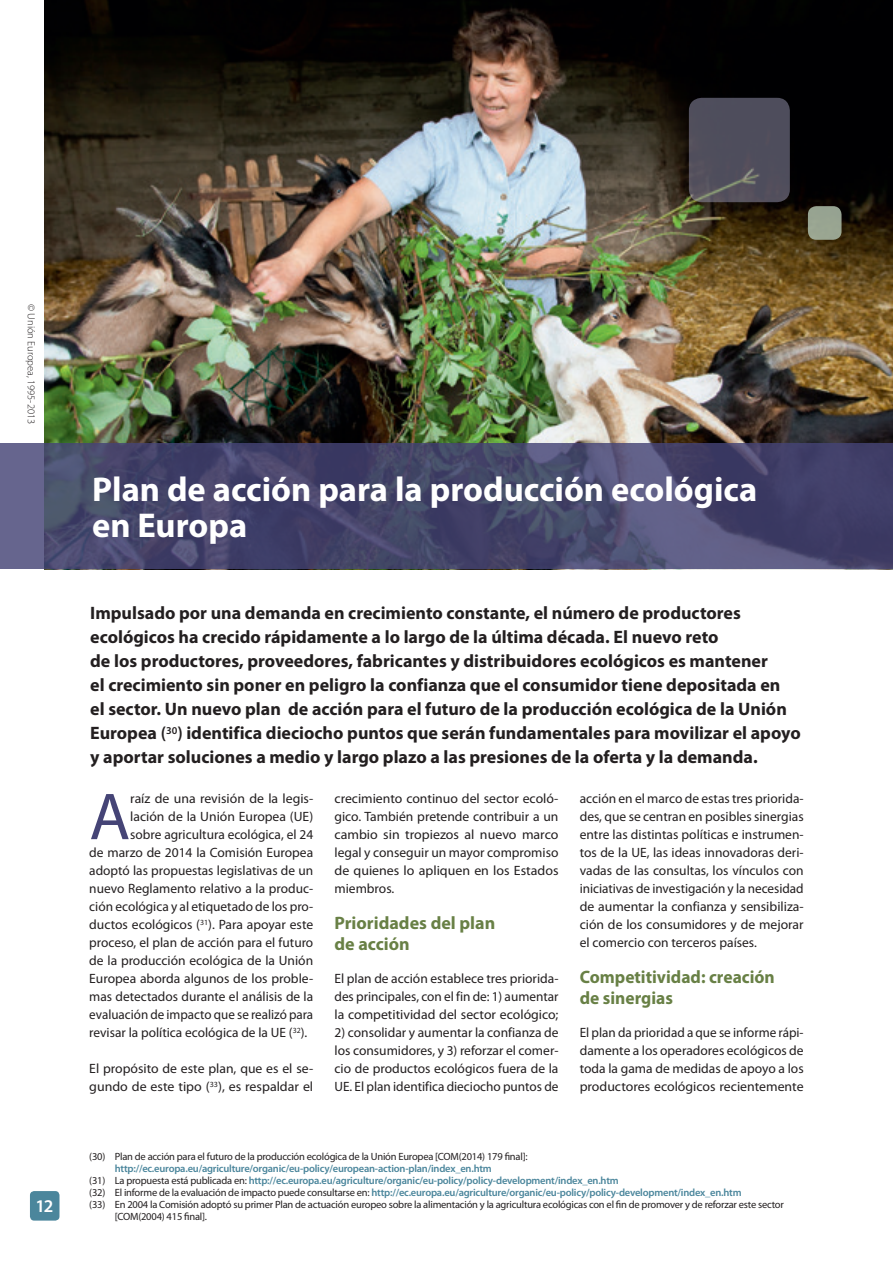
<style>
.page{position:relative;width:893px;height:1263px;background:#fff}
.page>*{position:absolute;margin:0;border:0;box-sizing:border-box;transform-origin:0 0}
._03_Body{font:66.9px "Myriad Pro";color:#454476}
._00_Header{font:700 34.5px/36px "Myriad Pro";color:#fff}
._000_Header_read_par{font:700 18px/24px "Myriad Pro";color:#231f20}
._01_Title_paragraphe{font:700 18px/21px "Myriad Pro";color:#688045}
.t1{font:600 18px "Myriad Pro";color:#fff}
._03_Body_other_lanug{font:13.5px/18px "Myriad Pro";color:#231f20;text-align:justify}
._03_Body-2{font:13.5px "Myriad Pro";color:#231f20}
.Footnote{font:10.5px/12px "Myriad Pro";letter-spacing:-.02em;color:#231f20}
.Footnote-2{font:600 10.5px "Myriad Pro";letter-spacing:-.02em;color:#4b869c}
.COPYRIGHTS{font:300 10.5px "Myriad Pro";color:#231f20}
.s1{font-weight:600}
.s2{font-weight:600;color:#4b869c}
.s3{font-weight:400;color:#231f20}
</style>
<div class="page">
<div style="left:30px;top:1191px;width:29px;height:29px;background:#4b869c;border-radius:4px"></div>
<img style="left:44px;top:0;width:849px;height:443px">
<svg style="left:0;top:443px;width:893px;height:126px;background:#48486d"></svg>
<div style="left:808px;top:206px;width:33px;height:34px;background:#98a491;border-radius:9px"></div>
<div style="left:689px;top:98px;width:101px;height:104px;background:#4e4d5c;border-radius:13px"></div>
<p class="COPYRIGHTS" style="left:37px;top:304px;width:122px;rotate:90deg">© Unión Europea, 1995-2013</p>
<h3 class="t1" style="left:36px;top:1196px;width:19px">12</h3>
<p class="_00_Header" style="left:92px;top:472px;width:667px">Plan de acción para la producción ecológica en Europa</p>
<p class="_000_Header_read_par" style="left:90px;top:601px;width:712px">Impulsado por una demanda en crecimiento constante, el número de productores ecológicos ha crecido rápidamente a lo largo de la última década. El nuevo reto<br>de los productores, proveedores, fabricantes y distribuidores ecológicos es mantener<br>el crecimiento sin poner en peligro la confianza que el consumidor tiene depositada en<br>el sector. Un nuevo plan de acción para el futuro de la producción ecológica de la Unión Europea <span class="s1">(</span><sup>30</sup><span class="s1">)</span> identifica dieciocho puntos que serán fundamentales para movilizar el apoyo y aportar soluciones a medio y largo plazo a las presiones de la oferta y la demanda.</p>
<p class="_03_Body" style="left:89px;top:780px;width:42px">A</p>
<p class="_03_Body-2" style="left:130px;top:791px;width:184px">raíz de una revisión de la legis-</p>
<p class="_03_Body-2" style="left:130px;top:809px;width:184px">lación de la Unión Europea (UE)</p>
<p class="_03_Body-2" style="left:130px;top:827px;width:185px">sobre agricultura ecológica, el 24</p>
<p class="_03_Body-2" style="left:89px;top:845px;width:225px">de marzo de 2014 la Comisión Europea</p>
<p class="_03_Body-2" style="left:89px;top:863px;width:225px">adoptó las propuestas legislativas de un</p>
<p class="_03_Body-2" style="left:89px;top:881px;width:225px">nuevo Reglamento relativo a la produc-</p>
<p class="_03_Body-2" style="left:89px;top:899px;width:225px">ción ecológica y al etiquetado de los pro-</p>
<p class="_03_Body-2" style="left:89px;top:917px;width:225px">ductos ecológicos (<sup>31</sup>). Para apoyar este</p>
<p class="_03_Body-2" style="left:89px;top:935px;width:225px">proceso, el plan de acción para el futuro</p>
<p class="_03_Body-2" style="left:89px;top:953px;width:225px">de la producción ecológica de la Unión</p>
<p class="_03_Body-2" style="left:89px;top:971px;width:225px">Europea aborda algunos de los proble-</p>
<p class="_03_Body-2" style="left:89px;top:989px;width:225px">mas detectados durante el análisis de la</p>
<p class="_03_Body-2" style="left:89px;top:1007px;width:225px">evaluación de impacto que se realizó para</p>
<p class="_03_Body-2" style="left:89px;top:1025px;width:220px">revisar la política ecológica de la UE (<sup>32</sup>).</p>
<p class="_03_Body_other_lanug" style="left:89px;top:1060px;width:225px">El propósito de este plan, que es el se&shy;gundo de este tipo (<sup>33</sup>), es respaldar el</p>
<p class="_03_Body_other_lanug" style="left:334px;top:790px;width:225px">crecimiento continuo del sector ecoló&shy;gico. También pretende contribuir a un cambio sin tropiezos al nuevo marco legal y conseguir un mayor compromiso de quienes lo apliquen en los Estados miembros.</p>
<p class="_01_Title_paragraphe" style="left:334px;top:913px;width:162px">Prioridades del plan de acción</p>
<p class="_03_Body_other_lanug" style="left:334px;top:970px;width:225px">El plan de acción establece tres priorida&shy;des principales, con el fin de: 1) aumentar la competitividad del sector ecológico;</p>
<p class="_03_Body_other_lanug" style="left:334px;top:1024px;width:225px">2) consolidar y aumentar la confianza de los consumidores, y 3) reforzar el comer&shy;cio de productos ecológicos fuera de la UE. El plan identifica dieciocho puntos de</p>
<p class="_03_Body_other_lanug" style="left:580px;top:790px;width:225px">acción en el marco de estas tres priorida&shy;des, que se centran en posibles sinergias entre las distintas políticas e instrumen&shy;tos de la UE, las ideas innovadoras deri&shy;vadas de las consultas, los vínculos con iniciativas de investigación y la necesidad de aumentar la confianza y sensibiliza&shy;ción de los consumidores y de mejorar el comercio con terceros países.</p>
<p class="_01_Title_paragraphe" style="left:580px;top:967px;width:197px">Competitividad: creación de sinergias</p>
<p class="_03_Body_other_lanug" style="left:580px;top:1024px;width:225px">El plan da prioridad a que se informe rápi&shy;damente a los operadores ecológicos de toda la gama de medidas de apoyo a los productores ecológicos recientemente</p>
<p class="Footnote" style="left:115px;top:1150px;width:414px;text-indent:-26px">(30) Plan de acción para el futuro de la producción ecológica de la Unión Europea [COM(2014) 179 final]: <span class="s2">http://ec.europa.eu/agriculture/organic/eu-policy/european-action-plan/index_en.htm</span></p>
<p class="Footnote-2" style="left:89px;top:1174px;width:531px"><span class="s3">(31) La propuesta está publicada en:</span> http://ec.europa.eu/agriculture/organic/eu-policy/policy-development/index_en.htm</p>
<p class="Footnote-2" style="left:89px;top:1186px;width:654px"><span class="s3">(32) El informe de la evaluación de impacto puede consultarse en:</span> http://ec.europa.eu/agriculture/organic/eu-policy/policy-development/index_en.htm</p>
<p class="Footnote" style="left:115px;top:1198px;width:671px;text-indent:-26px">(33) En 2004 la Comisión adoptó su primer Plan de actuación europeo sobre la alimentación y la agricultura ecológicas con el fin de promover y de reforzar este sector [COM(2004) 415 final].</p>
</div>
